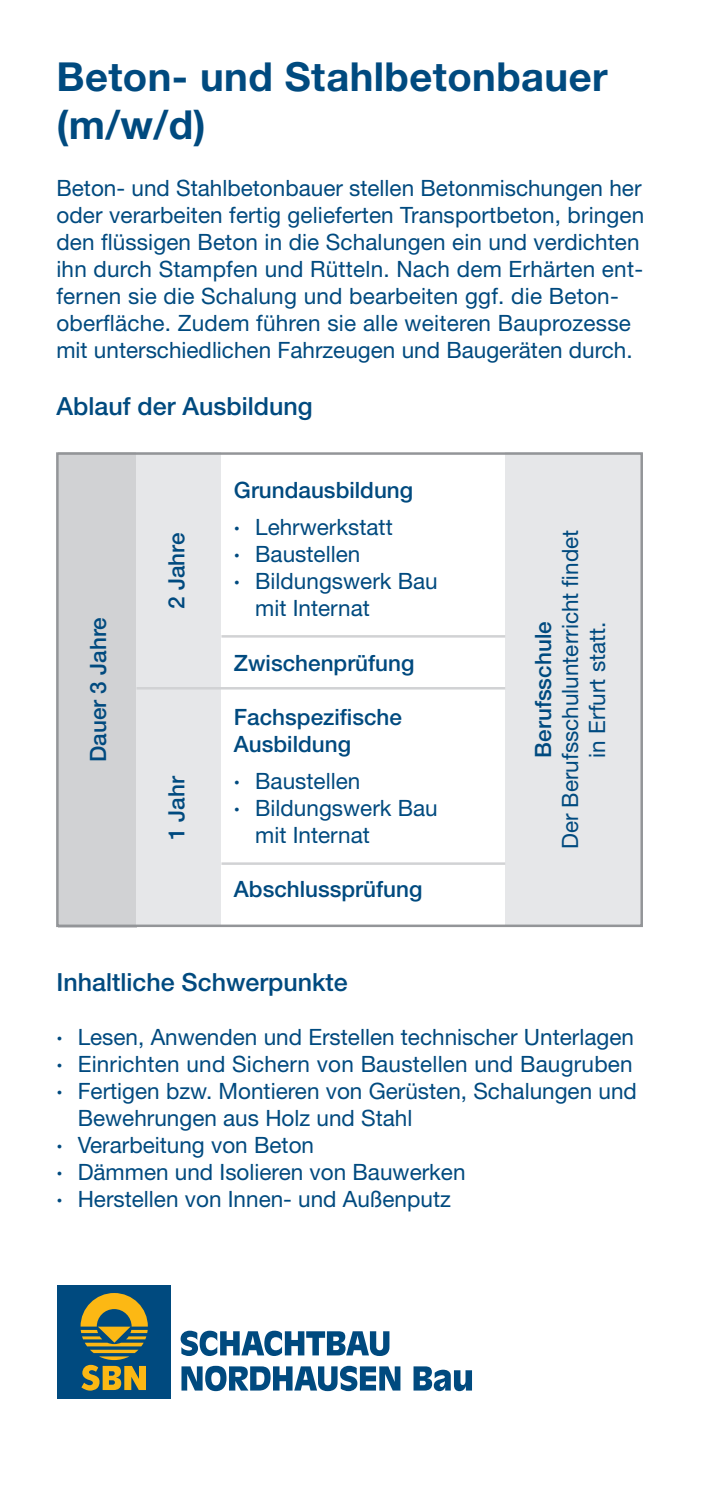
<style>
.page{position:relative;width:702px;height:1489px;background:#fff}
.page>*{position:absolute;margin:0;border:0;box-sizing:border-box;transform-origin:0 0}
.t1{font:700 40px/48px "Helvetica Neue CE";letter-spacing:.01em;color:#004a7f}
.t2{font:500 25px "Helvetica Neue LT";color:#004a7f}
.t3{font:22.5px/27px "Helvetica Neue LT";color:#004a7f}
.t4{font:500 22.5px/37.5px "Helvetica Neue LT";color:#004a7f}
.s1{font-family:"Helvetica Neue CE";font-weight:700}
.s2{font-weight:400}
</style>
<div class="page">
<div style="left:57px;top:1284px;width:114px;height:114px;background:#004a7f"></div>
<svg style="left:81px;top:1293px;width:67px;height:97px"></svg>
<svg style="left:181px;top:1330px;width:208px;height:25px"></svg>
<svg style="left:181px;top:1365px;width:219px;height:25px"></svg>
<svg style="left:413px;top:1366px;width:59px;height:24px"></svg>
<svg style="left:56px;top:452px;width:587px;height:476px"></svg>
<h1 class="t1" style="left:56px;top:53px;width:552px">Beton- und Stahlbetonbauer (m/w/d)</h1>
<p class="t3" style="left:56px;top:174px;width:589px">Beton- und Stahlbetonbauer stellen Betonmischungen her oder verarbeiten fertig gelieferten Transportbeton, bringen den flüssigen Beton in die Schalungen ein und verdichten ihn durch Stampfen und Rütteln. Nach dem Erhärten ent&shy;fernen sie die Schalung und bearbeiten ggf. die Beton&shy;oberfläche. Zudem führen sie alle weiteren Bauprozesse mit unterschiedlichen Fahrzeugen und Baugeräten durch.</p>
<p class="t2" style="left:56px;top:391px;width:258px">Ablauf der Ausbildung</p>
<p class="t4" style="left:234px;top:471px;width:181px">Grundausbildung <span class="s1">·</span> <span class="s2">Lehrwerkstatt</span></p>
<p class="t3" style="left:234px;top:540px;width:128px"><span class="s1">·</span> Baustellen</p>
<p class="t3" style="left:234px;top:567px;width:205px"><span class="s1">·</span> Bildungswerk Bau</p>
<p class="t3" style="left:255px;top:594px;width:116px">mit Internat</p>
<p class="t4" style="left:234px;top:643px;width:182px">Zwischenprüfung</p>
<p class="t4" style="left:234px;top:702px;width:170px;line-height:27px">Fachspezifische<br>Ausbildung</p>
<p class="t3" style="left:234px;top:767px;width:128px"><span class="s1">·</span> Baustellen</p>
<p class="t3" style="left:234px;top:794px;width:205px"><span class="s1">·</span> Bildungswerk Bau</p>
<p class="t3" style="left:255px;top:821px;width:116px">mit Internat</p>
<p class="t4" style="left:234px;top:870px;width:190px">Abschlussprüfung</p>
<p class="t4" style="left:158px;top:609px;width:78px;rotate:-90deg">2 Jahre</p>
<p class="t4" style="left:79px;top:761px;width:146px;rotate:-90deg">Dauer 3 Jahre</p>
<p class="t4" style="left:524px;top:757px;width:137px;rotate:-90deg">Berufsschule</p>
<p class="t4" style="left:158px;top:840px;width:66px;rotate:-90deg">1 Jahr</p>
<p class="t3" style="left:556px;top:849px;width:321px;text-align:center;rotate:-90deg">Der Berufsschulunterricht findet in Erfurt statt.</p>
<p class="t2" style="left:56px;top:966px;width:293px">Inhaltliche Schwerpunkte</p>
<p class="t3" style="left:56px;top:1022px;width:579px"><span class="s1">·</span> Lesen, Anwenden und Erstellen technischer Unterlagen</p>
<p class="t3" style="left:56px;top:1049px;width:577px"><span class="s1">·</span> Einrichten und Sichern von Baustellen und Baugruben</p>
<p class="t3" style="left:56px;top:1076px;width:582px"><span class="s1">·</span> Fertigen bzw. Montieren von Gerüsten, Schalungen und</p>
<p class="t3" style="left:78px;top:1103px;width:336px">Bewehrungen aus Holz und Stahl</p>
<p class="t3" style="left:56px;top:1130px;width:259px"><span class="s1">·</span> Verarbeitung von Beton</p>
<p class="t3" style="left:56px;top:1157px;width:410px"><span class="s1">·</span> Dämmen und Isolieren von Bauwerken</p>
<p class="t3" style="left:56px;top:1184px;width:396px"><span class="s1">·</span> Herstellen von Innen- und Außenputz</p>
</div>
